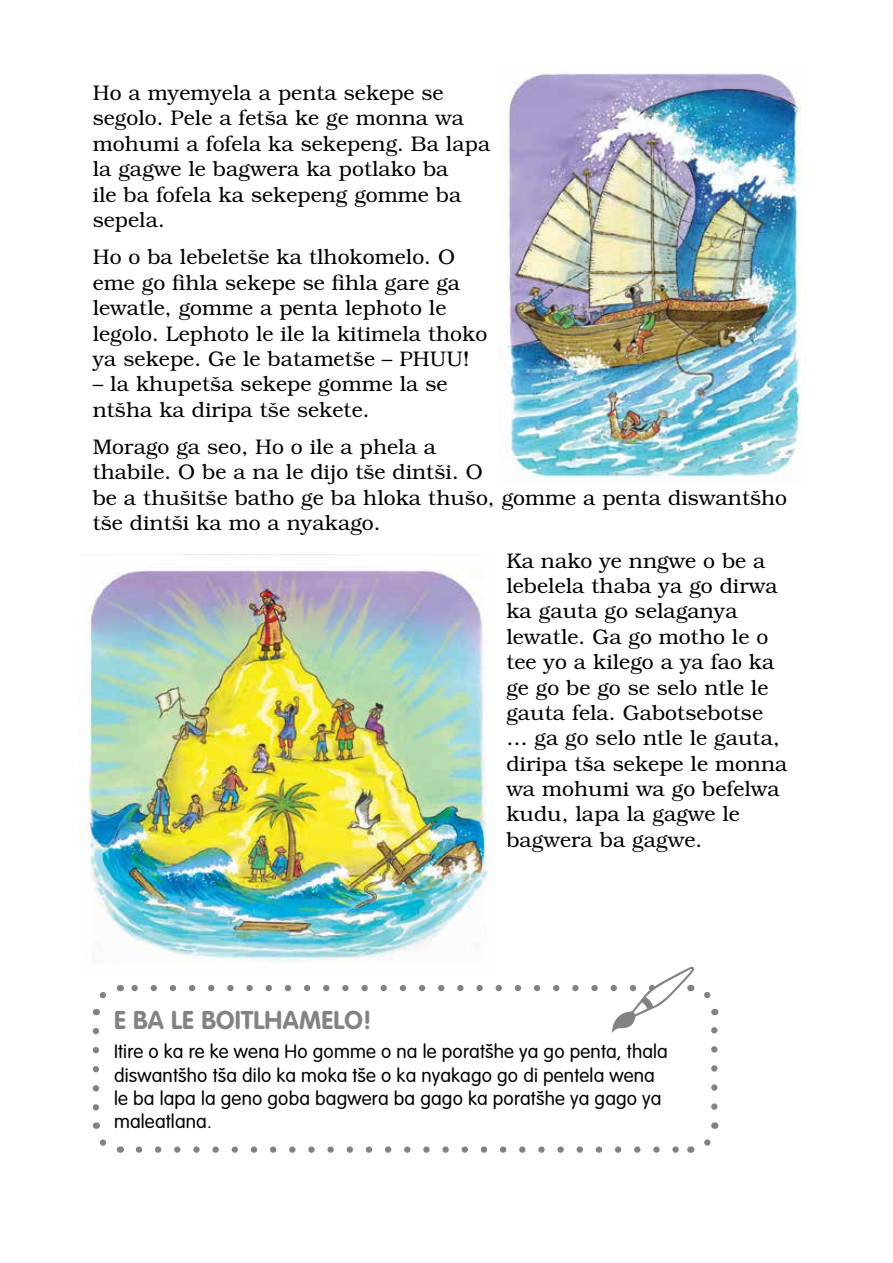
<style>
.page{position:relative;width:893px;height:1263px;background:#fff}
.page>*{position:absolute;margin:0;border:0;box-sizing:border-box;transform-origin:0 0}
.t1{font:700 25.35px "VAG Rounded Std";letter-spacing:.01em;color:#808285}
.t2{font:300 21.15px/25.3px "Bookman Std";letter-spacing:.005em;color:#000}
.t3{font:300 19.05px/23.2px "VAG Rounded Std";letter-spacing:.01em;color:#000}
</style>
<div class="page">
<svg style="left:93px;top:1031px;width:6px;height:80px"></svg>
<svg style="left:139px;top:1146px;width:540px;height:7px"></svg>
<svg style="left:92px;top:992px;width:14px;height:23px"></svg>
<svg style="left:94px;top:1122px;width:27px;height:31px"></svg>
<svg style="left:704px;top:1122px;width:15px;height:24px"></svg>
<svg style="left:131px;top:967px;width:586px;height:140px"></svg>
<img style="left:499px;top:73px;width:307px;height:405px">
<img style="left:79px;top:554px;width:415px;height:423px">
<p class="t2" style="left:93px;top:80px;width:399px">Ho a myemyela a penta sekepe se segolo. Pele a fetša ke ge monna wa mohumi a fofela ka sekepeng. Ba lapa la gagwe le bagwera ka potlako ba<br>ile ba fofela ka sekepeng gomme ba sepela.</p>
<p class="t2" style="left:93px;top:245px;width:396px">Ho o ba lebeletše ka tlhokomelo. O eme go fihla sekepe se fihla gare ga lewatle, gomme a penta lephoto le legolo. Lephoto le ile la kitimela thoko ya sekepe. Ge le batametše – PHUU!</p>
<p class="t2" style="left:93px;top:372px;width:356px">– la khupetša sekepe gomme la se ntšha ka diripa tše sekete.</p>
<p class="t2" style="left:93px;top:434px;width:696px">Morago ga seo, Ho o ile a phela a<br>thabile. O be a na le dijo tše dintši. O<br>be a thušitše batho ge ba hloka thušo, gomme a penta diswantšho tše dintši ka mo a nyakago.</p>
<p class="t2" style="left:506px;top:548px;width:282px">Ka nako ye nngwe o be a lebelela thaba ya go dirwa ka gauta go selaganya lewatle. Ga go motho le o tee yo a kilego a ya fao ka ge go be go se selo ntle le gauta fela. Gabotsebotse … ga go selo ntle le gauta, diripa tša sekepe le monna wa mohumi wa go befelwa kudu, lapa la gagwe le bagwera ba gagwe.</p>
<p class="t1" style="left:114px;top:1005px;width:259px">E BA LE BOITLHAMELO!</p>
<p class="t3" style="left:114px;top:1041px;width:555px">Itire o ka re ke wena Ho gomme o na le poratšhe ya go penta, thala diswantšho tša dilo ka moka tše o ka nyakago go di pentela wena le ba lapa la geno goba bagwera ba gago ka poratšhe ya gago ya maleatlana.</p>
</div>
